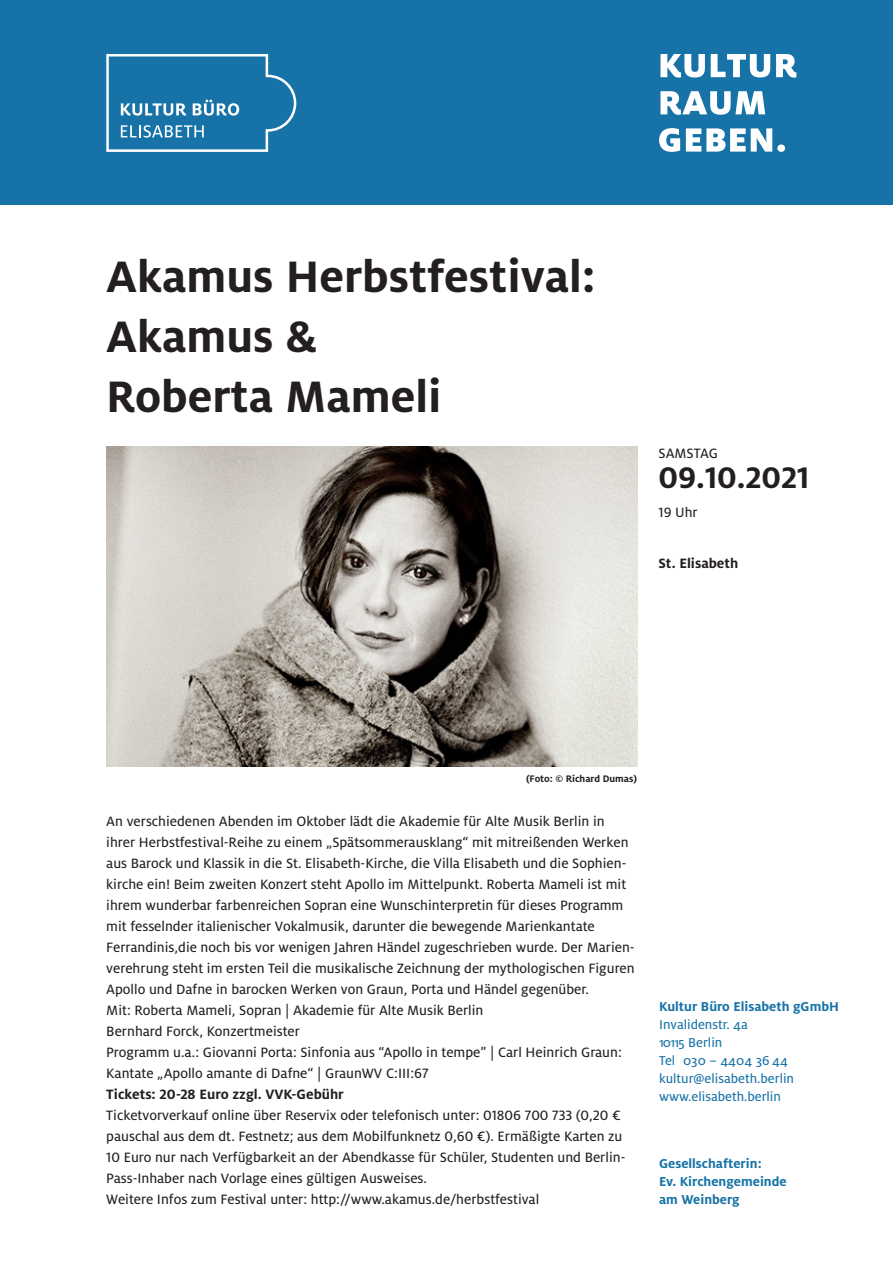
<style>
.page{position:relative;width:893px;height:1263px;background:#fff}
.page>*{position:absolute;margin:0;border:0;box-sizing:border-box;transform-origin:0 0}
.t1{font:700 48.75px/60px "Milo LF";color:#231f20}
.t2{font:700 33px "Milo LF";color:#231f20}
.t3{font:15px/21px "Milo LF Text";color:#231f20}
.t4{font:700 15px "Milo LF";color:#231f20}
.t5{font:700 15px "Milo";color:#231f20}
.t6{font:15px "Milo Text";letter-spacing:-.005em;color:#231f20}
.t7{font:14.25px "Milo Text";color:#1773a7}
.t8{font:700 14.25px "Milo";color:#1773a7}
.t9{font:700 10.5px "Milo LF";color:#231f20}
.s1{font-family:"Milo Text"}
</style>
<div class="page">
<div style="left:0;top:0;width:893px;height:204px;background:#1773a7"></div>
<svg style="left:106px;top:54px;width:190px;height:98px"></svg>
<svg style="left:659px;top:128px;width:126px;height:24px"></svg>
<svg style="left:660px;top:91px;width:105px;height:24px"></svg>
<svg style="left:660px;top:54px;width:136px;height:24px"></svg>
<img style="left:106px;top:447px;width:531px;height:320px">
<p class="t1" style="left:106px;top:246px;width:491px">Akamus Herbstfestival:<br>Akamus &amp;</p>
<p class="t1" style="left:106px;top:366px;width:337px">Roberta Mameli</p>
<p class="t6" style="left:659px;top:444px;width:61px">SAMSTAG</p>
<p class="t2" style="left:659px;top:458px;width:152px">09.10.2021</p>
<p class="t3" style="left:659px;top:502px;width:41px">19 Uhr</p>
<p class="t5" style="left:659px;top:555px;width:81px">St. Elisabeth</p>
<p class="t9" style="left:526px;top:772px;width:112px">(Foto: © Richard Dumas)</p>
<p class="t3" style="left:106px;top:810px;width:530px">An verschiedenen Abenden im Oktober lädt die Akademie für Alte Musik Berlin in ihrer Herbstfestival-Reihe zu einem „Spätsommerausklang“ mit mitreißenden Werken aus Barock und Klassik in die St. Elisabeth-Kirche, die Villa Elisabeth und die Sophien&shy;kirche ein! Beim zweiten Konzert steht Apollo im Mittelpunkt. Roberta Mameli ist mit ihrem wunderbar farbenreichen Sopran eine Wunschinterpretin für dieses Programm mit fesselnder italienischer Vokalmusik, darunter die bewegende Marienkantate Ferrandinis,die noch bis vor wenigen Jahren Händel zugeschrieben wurde. Der Marien&shy;verehrung steht im ersten Teil die musikalische Zeichnung der mythologischen Figuren Apollo und Dafne in barocken Werken von Graun, Porta und Händel gegenüber.</p>
<p class="t3" style="left:106px;top:999px;width:379px">Mit: Roberta Mameli, Sopran <span class="s1">|</span> Akademie für Alte Musik Berlin</p>
<p class="t3" style="left:106px;top:1020px;width:195px">Bernhard Forck, Konzertmeister</p>
<p class="t3" style="left:106px;top:1041px;width:517px">Programm u.a.: Giovanni Porta: Sinfonia aus “Apollo in tempe” <span class="s1">|</span> Carl Heinrich Graun:<br>Kantate „Apollo amante di Dafne“ | GraunWV C:III:67</p>
<p class="t4" style="left:106px;top:1085px;width:239px">Tickets: 20-28 Euro zzgl. VVK-Gebühr</p>
<p class="t3" style="left:106px;top:1104px;width:521px">Ticketvorverkauf online über Reservix oder telefonisch unter: 01806 700 733 (0,20 € pauschal aus dem dt. Festnetz; aus dem Mobilfunknetz 0,60 €). Ermäßigte Karten zu 10 Euro nur nach Verfügbarkeit an der Abendkasse für Schüler, Studenten und Berlin-Pass-Inhaber nach Vorlage eines gültigen Ausweises.</p>
<p class="t3" style="left:106px;top:1188px;width:434px">Weitere Infos zum Festival unter: http://www.akamus.de/herbstfestival</p>
<p class="t8" style="left:659px;top:998px;width:181px">Kultur Büro Elisabeth gGmbH</p>
<p class="t7" style="left:659px;top:1016px;width:90px">Invalidenstr. 4a</p>
<p class="t7" style="left:659px;top:1034px;width:65px">10115 Berlin</p>
<p class="t7" style="left:659px;top:1052px;width:130px">Tel 030 – 4404 36 44</p>
<p class="t7" style="left:659px;top:1070px;width:136px">kultur@elisabeth.berlin</p>
<p class="t7" style="left:659px;top:1088px;width:123px">www.elisabeth.berlin</p>
<p class="t8" style="left:659px;top:1155px;width:104px">Gesellschafterin:</p>
<p class="t8" style="left:659px;top:1173px;width:129px">Ev. Kirchengemeinde</p>
<p class="t8" style="left:659px;top:1191px;width:82px">am Weinberg</p>
</div>
